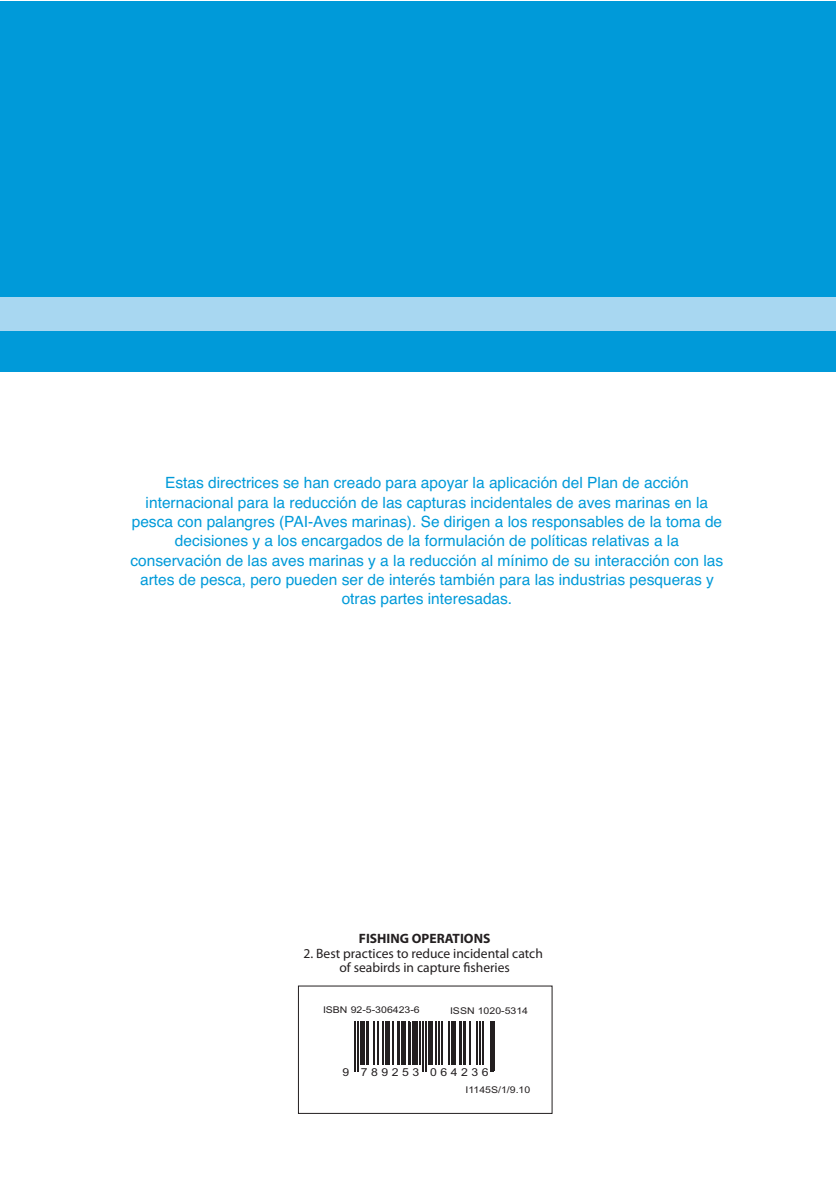
<style>
.page{position:relative;width:836px;height:1196px;background:#fff}
.page>*{position:absolute;margin:0;border:0;box-sizing:border-box;transform-origin:0 0}
.t1{font:15.6px/19.4px "Helvetica";color:#009ad9;text-align:center}
.t2{font:13.6px/13.6px "Myriad Pro";color:#231f20;text-align:center}
.t3{font:700 13.6px "Myriad Pro";color:#231f20}
.t4{font:11px "Arial";letter-spacing:.295em;color:#231f20;scale:1.11 1}
.t5{font:9.4px "Arial";color:#231f20;scale:1.13 1}
</style>
<div class="page">
<div style="left:0;top:2px;width:835px;height:370px;background:#009ad9"></div>
<div style="left:0;top:297px;width:835px;height:34px;background:#a8d7f1"></div>
<div style="left:298px;top:986px;width:255px;height:128px;border:1px solid #231f20"></div>
<hr style="left:354px;top:1021px;width:1px;height:50px;background:#231f20">
<hr style="left:357px;top:1021px;width:1px;height:50px;background:#231f20">
<hr style="left:360px;top:1021px;width:4px;height:44px;background:#231f20">
<hr style="left:366px;top:1021px;width:3px;height:44px;background:#231f20">
<hr style="left:373px;top:1021px;width:2px;height:44px;background:#231f20">
<hr style="left:378px;top:1021px;width:1px;height:44px;background:#231f20">
<hr style="left:382px;top:1021px;width:1px;height:44px;background:#231f20">
<hr style="left:385px;top:1021px;width:4px;height:44px;background:#231f20">
<hr style="left:393px;top:1021px;width:1px;height:44px;background:#231f20">
<hr style="left:397px;top:1021px;width:3px;height:44px;background:#231f20">
<div style="left:401px;top:1021px;width:5px;height:44px;background:#231f20"></div>
<hr style="left:409px;top:1021px;width:1px;height:44px;background:#231f20">
<div style="left:412px;top:1021px;width:6px;height:44px;background:#231f20"></div>
<hr style="left:419px;top:1021px;width:1px;height:44px;background:#231f20">
<hr style="left:422px;top:1021px;width:1px;height:50px;background:#231f20">
<hr style="left:425px;top:1021px;width:1px;height:50px;background:#231f20">
<hr style="left:428px;top:1021px;width:4px;height:44px;background:#231f20">
<hr style="left:435px;top:1021px;width:2px;height:44px;background:#231f20">
<hr style="left:438px;top:1021px;width:2px;height:44px;background:#231f20">
<hr style="left:442px;top:1022px;width:1px;height:43px;background:#231f20">
<hr style="left:441px;top:1021px;width:1px;height:44px;background:#231f20">
<hr style="left:449px;top:1021px;width:1px;height:44px;background:#231f20">
<hr style="left:452px;top:1021px;width:4px;height:44px;background:#231f20">
<hr style="left:459px;top:1021px;width:3px;height:44px;background:#231f20">
<hr style="left:463px;top:1021px;width:3px;height:44px;background:#231f20">
<hr style="left:469px;top:1021px;width:2px;height:44px;background:#231f20">
<hr style="left:477px;top:1021px;width:1px;height:44px;background:#231f20">
<hr style="left:480px;top:1021px;width:1px;height:44px;background:#231f20">
<hr style="left:483px;top:1021px;width:1px;height:44px;background:#231f20">
<hr style="left:490px;top:1021px;width:1px;height:50px;background:#231f20">
<hr style="left:493px;top:1021px;width:1px;height:50px;background:#231f20">
<p class="t1" style="left:130px;top:474px;width:594px">Estas directrices se han creado para apoyar la aplicación del Plan de acción internacional para la reducción de las capturas incidentales de aves marinas en la pesca con palangres (PAI-Aves marinas). Se dirigen a los responsables de la toma de decisiones y a los encargados de la formulación de políticas relativas a la conservación de las aves marinas y a la reducción al mínimo de su interacción con las artes de pesca, pero pueden ser de interés también para las industrias pesqueras y otras partes interesadas.</p>
<p class="t3" style="left:359px;top:930px;width:133px">FISHING OPERATIONS</p>
<p class="t2" style="left:304px;top:947px;width:241px">2. Best practices to reduce incidental catch of seabirds in capture fisheries</p>
<p class="t5" style="left:323px;top:1004px;width:87px">ISBN 92-5-306423-6</p>
<p class="t5" style="left:450px;top:1005px;width:71px">ISSN 1020-5314</p>
<p class="t4" style="left:342px;top:1065px;width:133px">9 789253 064236</p>
<p class="t5" style="left:465px;top:1084px;width:59px">I1145S/1/9.10</p>
</div>
